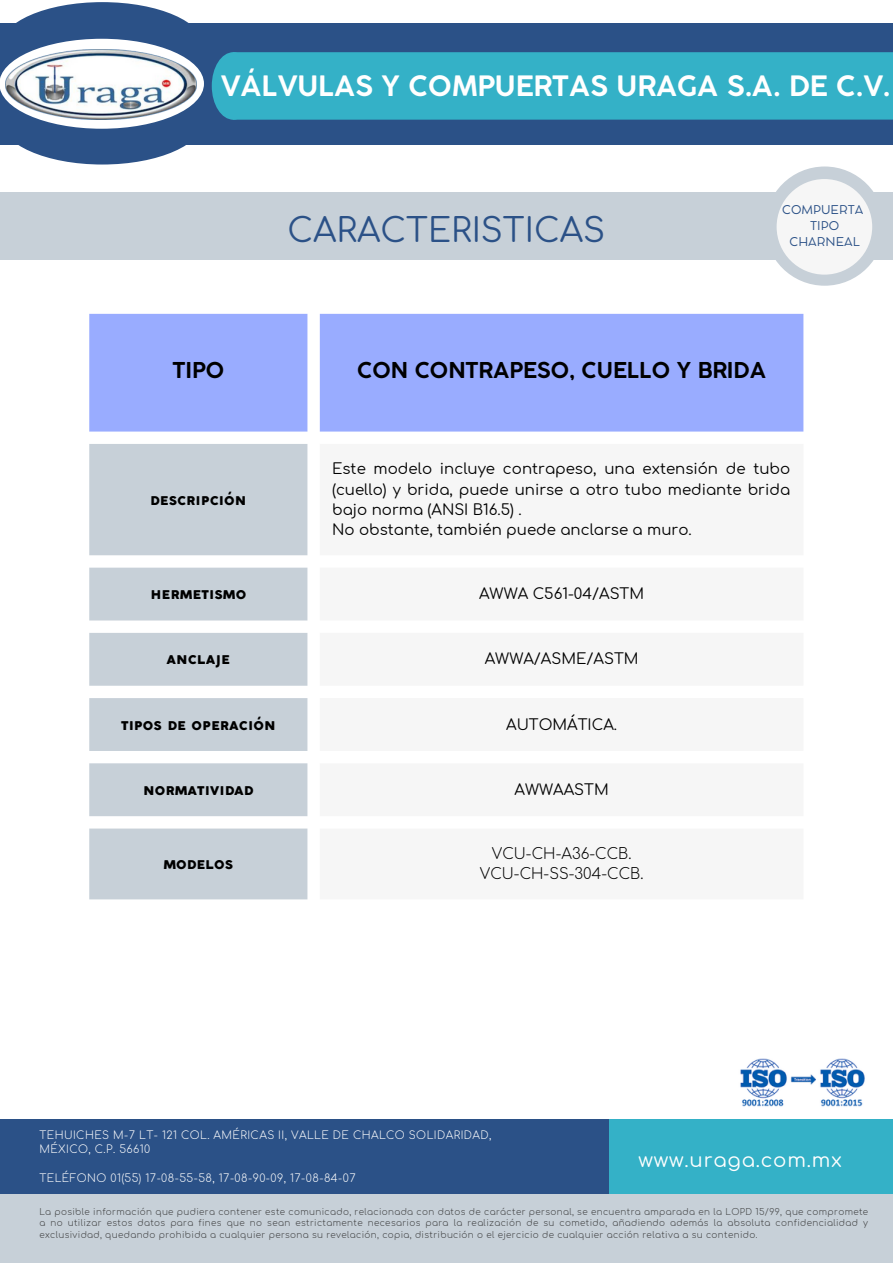
<style>
.page{position:relative;width:893px;height:1264px;background:#fff}
.page>*{position:absolute;margin:0;border:0;box-sizing:border-box;transform-origin:0 0}
.t1{font:33.3px "Comfortaa";color:#2b5187}
.t2{font:700 27.75px "Coco Gothic Small Caps";color:#fff}
.t3{font:700 21.6px "Coco Gothic Small Caps";color:#000}
.t4{font:19.65px "Comfortaa";letter-spacing:.04em;color:#fff}
.t5{font:700 18px "Coco Gothic Small Caps";color:#000}
.t6{font:15px/20.2px "Comfortaa";color:#000}
.t7{font:300 15px/20.2px "Comfortaa";color:#000;text-align:center}
.t8{font:12px/16px "Cocomat Pro";color:#2b5187;text-align:center}
.t9{font:300 10.8px/14.4px "Comfortaa";letter-spacing:.04em;color:#fff}
.t10{font:300 8.85px/11.7px "Comfortaa";letter-spacing:.04em;color:#3f4041;text-align:justify}
</style>
<div class="page">
<div style="left:0;top:192px;width:892px;height:68px;background:#c7d0d8"></div>
<div style="left:0;top:23px;width:892px;height:121px;background:#2b5187"></div>
<div style="left:765px;top:166px;width:119px;height:120px;background:#c7d0d8;border-radius:50%"></div>
<div style="left:776px;top:179px;width:96px;height:96px;background:#f6f6f6;border-radius:50%"></div>
<div style="left:0;top:1119px;width:621px;height:75px;background:#2b5187"></div>
<div style="left:609px;top:1119px;width:283px;height:81px;background:#34b1c7"></div>
<div style="left:0;top:1194px;width:892px;height:68px;background:#c7d0d8"></div>
<img style="left:740px;top:1058px;width:125px;height:49px">
<div style="left:0;top:2px;width:204px;height:89px;background:#2b5187;border-radius:50%"></div>
<div style="left:0;top:75px;width:204px;height:89px;background:#2b5187;border-radius:50%"></div>
<div style="left:0;top:39px;width:204px;height:90px;background:#fff;border-radius:50%"></div>
<img style="left:6px;top:49px;width:190px;height:70px">
<div style="left:212px;top:52px;width:680px;height:68px;background:#34b1c7"></div>
<div style="left:89px;top:314px;width:714px;height:117px;background:#99acff"></div>
<svg style="left:89px;top:444px;width:218px;height:455px;background:#ced6dd"></svg>
<h2 class="t2" style="left:220px;top:75px;width:671px">VÁLVULAS Y COMPUERTAS URAGA S.A. DE C.V.</h2>
<h1 class="t1" style="left:287px;top:212px;width:319px">CARACTERISTICAS</h1>
<h3 class="t8" style="left:782px;top:203px;width:83px">COMPUERTA<br>TIPO<br>CHARNEAL</h3>
<h3 class="t3" style="left:172px;top:362px;width:53px">TIPO</h3>
<h3 class="t3" style="left:357px;top:362px;width:410px">CON CONTRAPESO, CUELLO Y BRIDA</h3>
<h3 class="t5" style="left:150px;top:491px;width:98px">descripción</h3>
<h3 class="t6" style="left:332px;top:459px;width:459px">Este modelo incluye contrapeso, una extensión de tubo (cuello) y brida, puede unirse a otro tubo mediante brida bajo norma (ANSI B16.5) .<br>No obstante, también puede anclarse a muro.</h3>
<h3 class="t5" style="left:150px;top:585px;width:97px">hermetismo</h3>
<h3 class="t6" style="left:479px;top:584px;width:166px">AWWA C561-04/ASTM</h3>
<h3 class="t5" style="left:166px;top:651px;width:65px">anclaje</h3>
<h3 class="t6" style="left:484px;top:649px;width:155px">AWWA/ASME/ASTM</h3>
<h3 class="t5" style="left:121px;top:716px;width:156px">tipos de operación</h3>
<h3 class="t6" style="left:506px;top:714px;width:112px">AUTOMÁTICA.</h3>
<h3 class="t5" style="left:143px;top:781px;width:111px">normatividad</h3>
<h3 class="t6" style="left:514px;top:779px;width:96px">AWWAASTM</h3>
<h3 class="t5" style="left:163px;top:855px;width:71px">modelos</h3>
<h3 class="t7" style="left:480px;top:844px;width:165px">VCU-CH-A36-CCB.<br>VCU-CH-SS-304-CCB.</h3>
<p class="t9" style="left:39px;top:1128px;width:453px">TEHUICHES M-7 LT- 121 COL. AMÉRICAS II, VALLE DE CHALCO SOLIDARIDAD,<br>MÉXICO, C.P. 56610</p>
<p class="t9" style="left:39px;top:1171px;width:318px">TELÉFONO 01(55) 17-08-55-58, 17-08-90-09, 17-08-84-07</p>
<h3 class="t4" style="left:638px;top:1149px;width:205px">www.uraga.com.mx</h3>
<p class="t10" style="left:39px;top:1205px;width:830px">La posible información que pudiera contener este comunicado, relacionada con datos de carácter personal, se encuentra amparada en la LOPD 15/99, que compromete a no utilizar estos datos para fines que no sean estrictamente necesarios para la realización de su cometido, añadiendo además la absoluta confidencialidad y exclusividad, quedando prohibida a cualquier persona su revelación, copia, distribución o el ejercicio de cualquier acción relativa a su contenido.</p>
</div>
